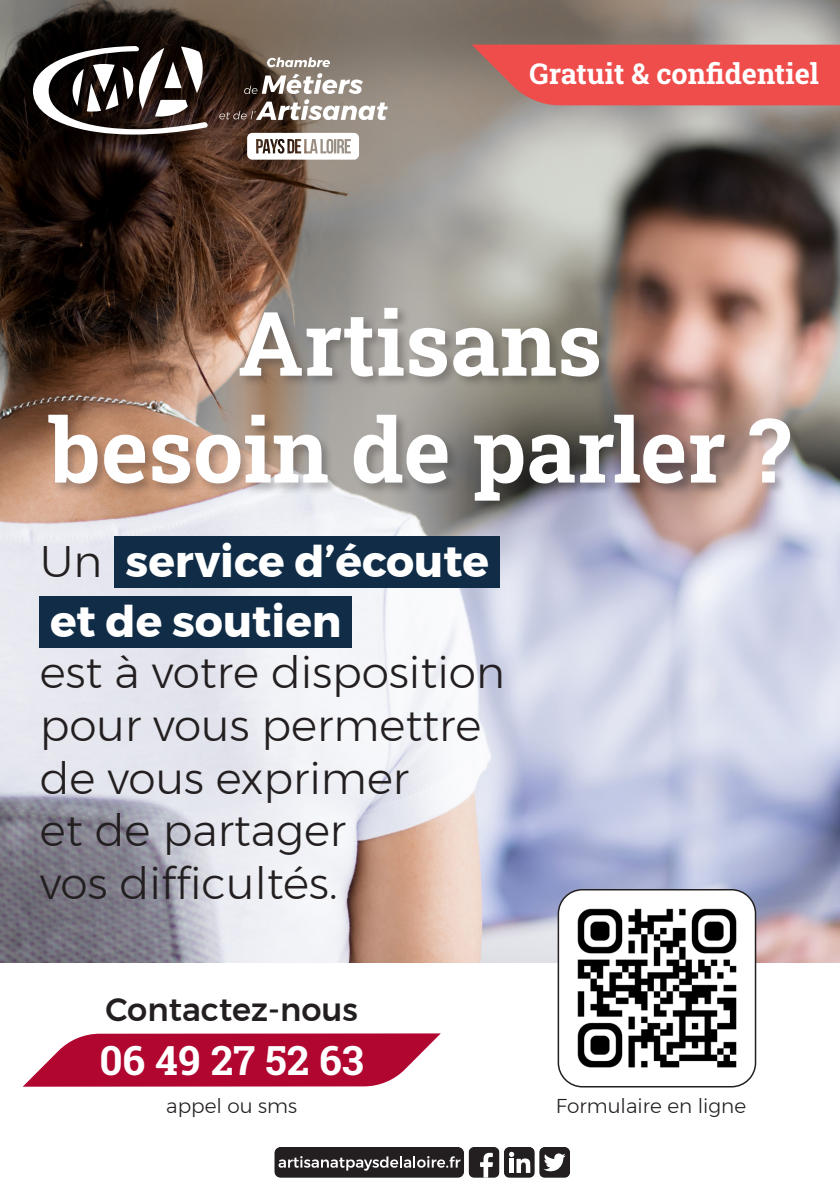
<style>
.page{position:relative;width:840px;height:1191px;background:#fff}
.page>*{position:absolute;margin:0;border:0;box-sizing:border-box;transform-origin:0 0}
.t1{font:89px "Roboto Slab";color:#fff}
.t2{font:300 44px "Montserrat";color:#231f20}
.t3{font:700 44px "Montserrat";color:#fff}
.t4{font:40.6px "Roboto Slab";color:#fff}
.t5{font:500 32px "Montserrat";color:#231f20}
.t6{font:28.8px "Roboto Slab";color:#fff}
.t7{font:300 20px "Montserrat";color:#231f20}
</style>
<div class="page">
<img style="left:0;top:0;width:839px;height:962px">
<div style="left:45px;top:305px;width:756px;height:208px;background:#231f20;opacity:.3"></div>
<div style="left:114px;top:537px;width:386px;height:51px;background:#102c47"></div>
<div style="left:40px;top:597px;width:311px;height:51px;background:#102c47"></div>
<svg style="left:23px;top:1033px;width:417px;height:53px;background:#bb294d"></svg>
<img style="left:558px;top:889px;width:197px;height:197px">
<div style="left:557px;top:889px;width:198px;height:198px;border:2px solid #231f20;border-radius:24px"></div>
<svg style="left:274px;top:1147px;width:295px;height:30px"></svg>
<svg style="left:247px;top:133px;width:112px;height:27px"></svg>
<svg style="left:33px;top:46px;width:175px;height:89px"></svg>
<svg style="left:267px;top:57px;width:63px;height:10px"></svg>
<svg style="left:219px;top:73px;width:168px;height:47px"></svg>
<svg style="left:471px;top:45px;width:368px;height:61px;background:#e5524f"></svg>
<p class="t6" style="left:529px;top:54px;width:291px">Gratuit &amp; confidentiel</p>
<p class="t1" style="left:238px;top:282px;width:365px">Artisans</p>
<p class="t1" style="left:49px;top:389px;width:742px">besoin de parler ?</p>
<p class="t2" style="left:40px;top:528px;width:64px">Un</p>
<p class="t3" style="left:126px;top:526px;width:365px">service d’écoute</p>
<p class="t3" style="left:50px;top:586px;width:293px">et de soutien</p>
<p class="t2" style="left:40px;top:639px;width:466px">est à votre disposition</p>
<p class="t2" style="left:40px;top:692px;width:443px">pour vous permettre</p>
<p class="t2" style="left:40px;top:745px;width:370px">de vous exprimer</p>
<p class="t2" style="left:40px;top:797px;width:308px">et de partager</p>
<p class="t2" style="left:40px;top:850px;width:299px">vos difficultés.</p>
<p class="t5" style="left:105px;top:984px;width:254px">Contactez-nous</p>
<p class="t4" style="left:99px;top:1032px;width:266px">06 49 27 52 63</p>
<p class="t7" style="left:166px;top:1090px;width:132px">appel ou sms</p>
<p class="t7" style="left:555px;top:1091px;width:192px">Formulaire en ligne</p>
</div>
